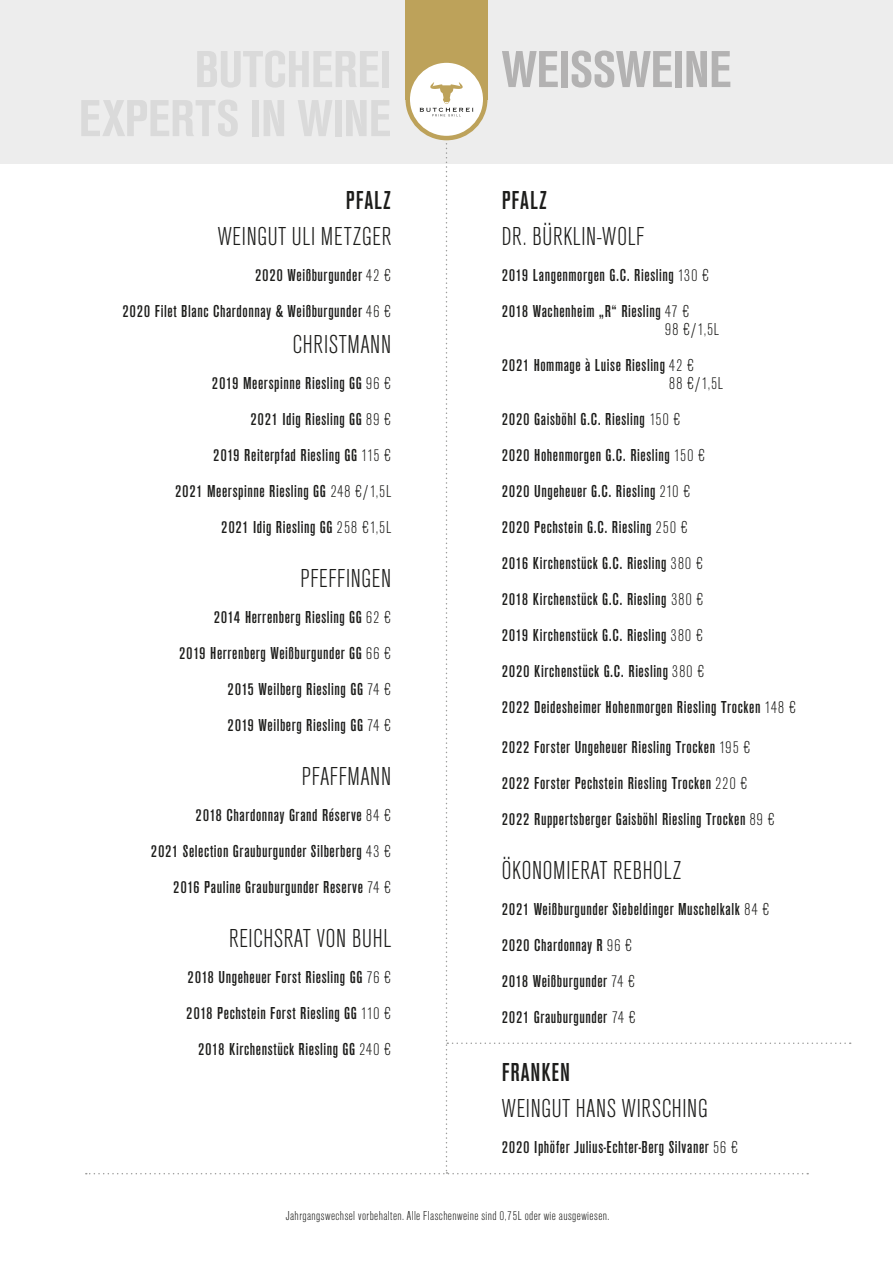
<style>
.page{position:relative;width:893px;height:1263px;background:#fff}
.page>*{position:absolute;margin:0;border:0;box-sizing:border-box;transform-origin:0 0}
.t1{font:700 54px "Ancona Pro Cd";letter-spacing:-.005em;color:#b3b2b2}
.t2{font:300 27px "Ancona Pro Cd";letter-spacing:.03em;color:#1d1d1b}
.t3{font:27px "Ancona Pro Cd";letter-spacing:.03em;color:#1d1d1b}
.t4{font:18px/36px "Ancona Pro Cd";letter-spacing:.03em;color:#1d1d1b;text-align:right}
.t5{font:300 13.5px "Ancona Pro Cd";letter-spacing:.03em;color:#1d1d1b}
.s1{font-weight:300}
</style>
<div class="page">
<div style="left:0;top:0;width:893px;height:164px;background:#ededed"></div>
<div style="left:405px;top:0;width:82px;height:99px;background:#bda25a"></div>
<svg style="left:408px;top:61px;width:77px;height:77px;background:#f6f3ea"></svg>
<div style="left:405px;top:58px;width:82px;height:82px;border:4px solid #bda25a;border-radius:50%"></div>
<svg style="left:420px;top:82px;width:53px;height:34px;background:#ece9df"></svg>
<h2 class="t3" style="left:346px;top:182px;width:47px">PFALZ</h2>
<h2 class="t2" style="left:218px;top:218px;width:175px">WEINGUT ULI METZGER</h2>
<p class="t4" style="left:122px;top:256px;width:270px">2020 Weißburgunder <span class="s1">42 €<br></span>2020 Filet Blanc Chardonnay &amp; Weißburgunder <span class="s1">46 €</span></p>
<h2 class="t2" style="left:293px;top:326px;width:100px">CHRISTMANN</h2>
<p class="t4" style="left:175px;top:364px;width:218px">2019 Meerspinne Riesling GG <span class="s1">96 €<br></span>2021 Idig Riesling GG <span class="s1">89 €<br></span>2019 Reiterpfad Riesling GG <span class="s1">115 €<br></span>2021 Meerspinne Riesling GG <span class="s1">248 €/1,5L<br></span>2021 Idig Riesling GG <span class="s1">258 €1,5L</span></p>
<h2 class="t2" style="left:300px;top:560px;width:92px">PFEFFINGEN</h2>
<p class="t4" style="left:179px;top:598px;width:214px">2014 Herrenberg Riesling GG <span class="s1">62 €<br></span>2019 Herrenberg Weißburgunder GG <span class="s1">66 €<br></span>2015 Weilberg Riesling GG <span class="s1">74 €<br></span>2019 Weilberg Riesling GG <span class="s1">74 €</span></p>
<h2 class="t2" style="left:302px;top:758px;width:91px">PFAFFMANN</h2>
<p class="t4" style="left:151px;top:796px;width:242px">2018 Chardonnay Grand Réserve <span class="s1">84 €<br></span>2021 Selection Grauburgunder Silberberg <span class="s1">43 €<br></span>2016 Pauline Grauburgunder Reserve <span class="s1">74 €</span></p>
<h2 class="t2" style="left:229px;top:920px;width:164px">REICHSRAT VON BUHL</h2>
<p class="t4" style="left:186px;top:958px;width:207px">2018 Ungeheuer Forst Riesling GG <span class="s1">76 €<br></span>2018 Pechstein Forst Riesling GG <span class="s1">110 €<br></span>2018 Kirchenstück Riesling GG <span class="s1">240 €</span></p>
<h1 class="t1" style="left:502px;top:28px;width:231px">WEISSWEINE</h1>
<h2 class="t3" style="left:502px;top:182px;width:47px">PFALZ</h2>
<h2 class="t2" style="left:502px;top:218px;width:144px">DR. BÜRKLIN-WOLF</h2>
<p class="t4" style="left:502px;top:256px;width:209px;text-align:left">2019 Langenmorgen G.C. Riesling <span class="s1">130 €<br></span>2018 Wachenheim „R“ Riesling <span class="s1">47 €</span></p>
<p class="t4" style="left:502px;top:310px;width:219px;text-align:left;text-indent:163px"><span class="s1">98 €/1,5L<br></span>2021 Hommage à Luise Riesling <span class="s1">42 €</span></p>
<p class="t4" style="left:502px;top:364px;width:296px;text-align:left;text-indent:167px"><span class="s1">88 €/1,5L<br></span>2020 Gaisböhl G.C. Riesling <span class="s1">150 €<br></span>2020 Hohenmorgen G.C. Riesling <span class="s1">150 €<br></span>2020 Ungeheuer G.C. Riesling <span class="s1">210 €<br></span>2020 Pechstein G.C. Riesling <span class="s1">250 €<br></span>2016 Kirchenstück G.C. Riesling <span class="s1">380 €<br></span>2018 Kirchenstück G.C. Riesling <span class="s1">380 €<br></span>2019 Kirchenstück G.C. Riesling <span class="s1">380 €<br></span>2020 Kirchenstück G.C. Riesling <span class="s1">380 €<br></span>2022 Deidesheimer Hohenmorgen Riesling Trocken <span class="s1">148 €</span></p>
<p class="t4" style="left:502px;top:728px;width:274px;text-align:left">2022 Forster Ungeheuer Riesling Trocken <span class="s1">195 €<br></span>2022 Forster Pechstein Riesling Trocken <span class="s1">220 €<br></span>2022 Ruppertsberger Gaisböhl Riesling Trocken <span class="s1">89 €</span></p>
<h2 class="t2" style="left:502px;top:852px;width:181px">ÖKONOMIERAT REBHOLZ</h2>
<p class="t4" style="left:502px;top:890px;width:269px;text-align:left">2021 Weißburgunder Siebeldinger Muschelkalk <span class="s1">84 €<br></span>2020 Chardonnay R <span class="s1">96 €<br></span>2018 Weißburgunder <span class="s1">74 €<br></span>2021 Grauburgunder <span class="s1">74 €</span></p>
<h2 class="t3" style="left:502px;top:1054px;width:70px">FRANKEN</h2>
<h2 class="t2" style="left:502px;top:1090px;width:207px">WEINGUT HANS WIRSCHING</h2>
<p class="t4" style="left:502px;top:1128px;width:238px">2020 Iphöfer Julius-Echter-Berg Silvaner <span class="s1">56 €</span></p>
<p class="t5" style="left:286px;top:1207px;width:325px">Jahrgangswechsel vorbehalten. Alle Flaschenweine sind 0,75L oder wie ausgewiesen.</p>
</div>
